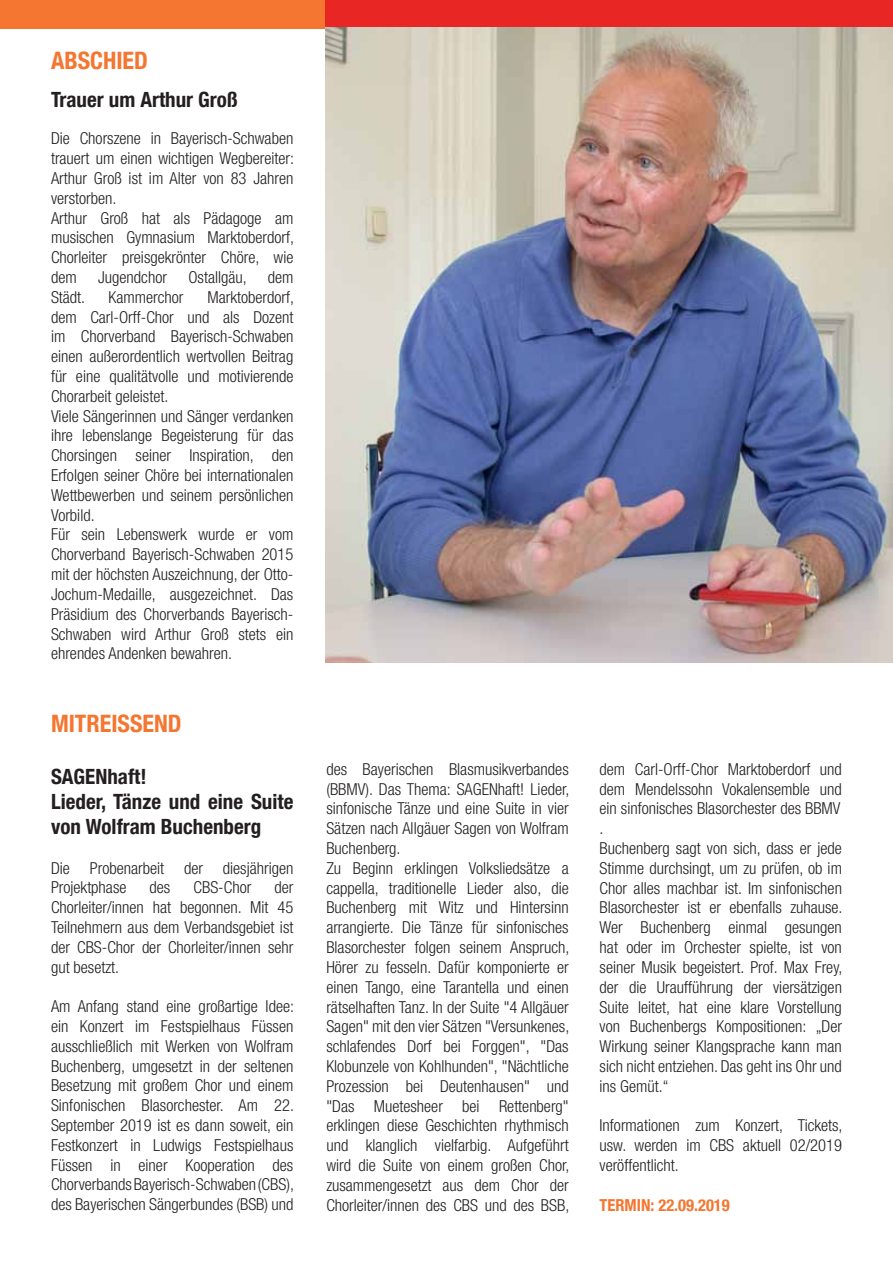
<style>
.page{position:relative;width:893px;height:1263px;background:#fff}
.page>*{position:absolute;margin:0;border:0;box-sizing:border-box;transform-origin:0 0}
.t1{font:700 condensed 24px "Helvetica Neue LT Com";color:#f47630}
.t2{font:700 condensed 21px/25.2px "Helvetica Neue LT Com";color:#231f20}
.t3{font:300 condensed 16.5px/19.8px "Helvetica Neue LT Com";color:#231f20}
.t4{font:700 condensed 16.5px "Helvetica Neue LT Com";color:#f47630}
</style>
<div class="page">
<div style="left:0;top:0;width:334px;height:29px;background:#f47630"></div>
<div style="left:326px;top:0;width:567px;height:29px;background:#e82724"></div>
<img style="left:325px;top:27px;width:568px;height:635px">
<h1 class="t1" style="left:51px;top:46px;width:77px">Abschied</h1>
<p class="t2" style="left:51px;top:88px;width:188px">Trauer um Arthur Groß</p>
<p class="t3" style="left:51px;top:129px;width:244px">Die Chorszene in Bayerisch-Schwaben trauert um einen wichtigen Wegbereiter:<br>Arthur Groß ist im Alter von 83 Jahren verstorben.<br>Arthur Groß hat als Pädagoge am musischen Gymnasium Marktoberdorf,<br>Chorleiter preisgekrönter Chöre, wie dem</p>
<p class="t3" style="left:98px;top:267px;width:70px">Jugendchor</p>
<p class="t3" style="left:188px;top:267px;width:60px">Ostallgäu,</p>
<p class="t3" style="left:268px;top:267px;width:27px">dem</p>
<p class="t3" style="left:51px;top:287px;width:36px">Städt.</p>
<p class="t3" style="left:109px;top:287px;width:76px">Kammerchor</p>
<p class="t3" style="left:51px;top:287px;width:244px;text-indent:156px">Marktoberdorf, dem Carl-Orff-Chor und als Dozent im Chorverband Bayerisch-Schwaben einen außerordentlich wertvollen Beitrag für eine qualitätvolle und motivierende Chorarbeit geleistet.<br>Viele Sängerinnen und Sänger verdanken ihre lebenslange Begeisterung für das Chorsingen seiner Inspiration, den Erfolgen seiner Chöre bei internationalen Wettbewerben und seinem persönlichen Vorbild.<br>Für sein Lebenswerk wurde er vom Chorverband Bayerisch-Schwaben 2015 mit der höchsten Auszeichnung, der Otto-Jochum-Medaille, ausgezeichnet. Das Präsidium des Chorverbands Bayerisch-Schwaben wird Arthur Groß stets ein ehrendes Andenken bewahren.</p>
<h1 class="t1" style="left:51px;top:709px;width:13px">mitreissend</h1>
<p class="t2" style="left:51px;top:763px;width:244px">SAGENhaft!<br>Lieder, Tänze und eine Suite von Wolfram Buchenberg</p>
<p class="t3" style="left:51px;top:858px;width:244px">Die Probenarbeit der diesjährigen<br>Projektphase</p>
<p class="t3" style="left:150px;top:877px;width:22px">des</p>
<p class="t3" style="left:194px;top:877px;width:59px">CBS-Chor</p>
<p class="t3" style="left:51px;top:877px;width:244px;text-align:justify;text-indent:223px">der Chorleiter/innen hat begonnen. Mit 45<br>Teilnehmern aus dem Verbandsgebiet ist der CBS-Chor der Chorleiter/innen sehr gut besetzt.</p>
<p class="t3" style="left:51px;top:996px;width:244px;text-align:justify">Am Anfang stand eine großartige Idee: ein Konzert im Festspielhaus Füssen ausschließlich mit Werken von Wolfram Buchenberg, umgesetzt in der seltenen Besetzung mit großem Chor und einem Sinfonischen Blasorchester. Am 22.<br>September 2019 ist es dann soweit, ein Festkonzert in Ludwigs Festspielhaus Füssen in einer Kooperation des Chorverbands Bayerisch-Schwaben (CBS), des Bayerischen Sängerbundes (BSB) und</p>
<p class="t3" style="left:326px;top:759px;width:244px">des Bayerischen Blasmusikverbandes (BBMV). Das Thema: SAGENhaft! Lieder, sinfonische Tänze und eine Suite in vier Sätzen nach Allgäuer Sagen von Wolfram Buchenberg.<br>Zu Beginn erklingen Volksliedsätze a cappella, traditionelle Lieder also, die Buchenberg mit Witz und Hintersinn arrangierte. Die Tänze für sinfonisches Blasorchester folgen seinem Anspruch, Hörer zu fesseln. Dafür komponierte er einen Tango, eine Tarantella und einen rätselhaften Tanz. In der Suite "4 Allgäuer Sagen" mit den vier Sätzen "Versunkenes, schlafendes Dorf bei Forggen", "Das Klobunzele von Kohlhunden", "Nächtliche Prozession bei Deutenhausen" und "Das Muetesheer bei Rettenberg" erklingen diese Geschichten rhythmisch und klanglich vielfarbig. Aufgeführt wird die Suite von einem großen Chor, zusammengesetzt aus dem Chor der Chorleiter/innen des CBS und des BSB,</p>
<p class="t3" style="left:600px;top:759px;width:244px">dem Carl-Orff-Chor Marktoberdorf und dem Mendelssohn Vokalensemble und ein sinfonisches Blasorchester des BBMV .<br>Buchenberg sagt von sich, dass er jede Stimme durchsingt, um zu prüfen, ob im Chor alles machbar ist. Im sinfonischen Blasorchester ist er ebenfalls zuhause.<br>Wer Buchenberg einmal gesungen hat oder im Orchester spielte, ist von seiner Musik begeistert. Prof. Max Frey, der die Uraufführung der viersätzigen Suite leitet, hat eine klare Vorstellung von Buchenbergs Kompositionen: „Der Wirkung seiner Klangsprache kann man sich nicht entziehen. Das geht ins Ohr und ins Gemüt.“</p>
<p class="t3" style="left:600px;top:1115px;width:244px;text-align:justify">Informationen zum Konzert, Tickets, usw. werden im CBS aktuell 02/2019 veröffentlicht.</p>
<p class="t4" style="left:600px;top:1195px;width:132px">TERMIN: 22.09.2019</p>
</div>
